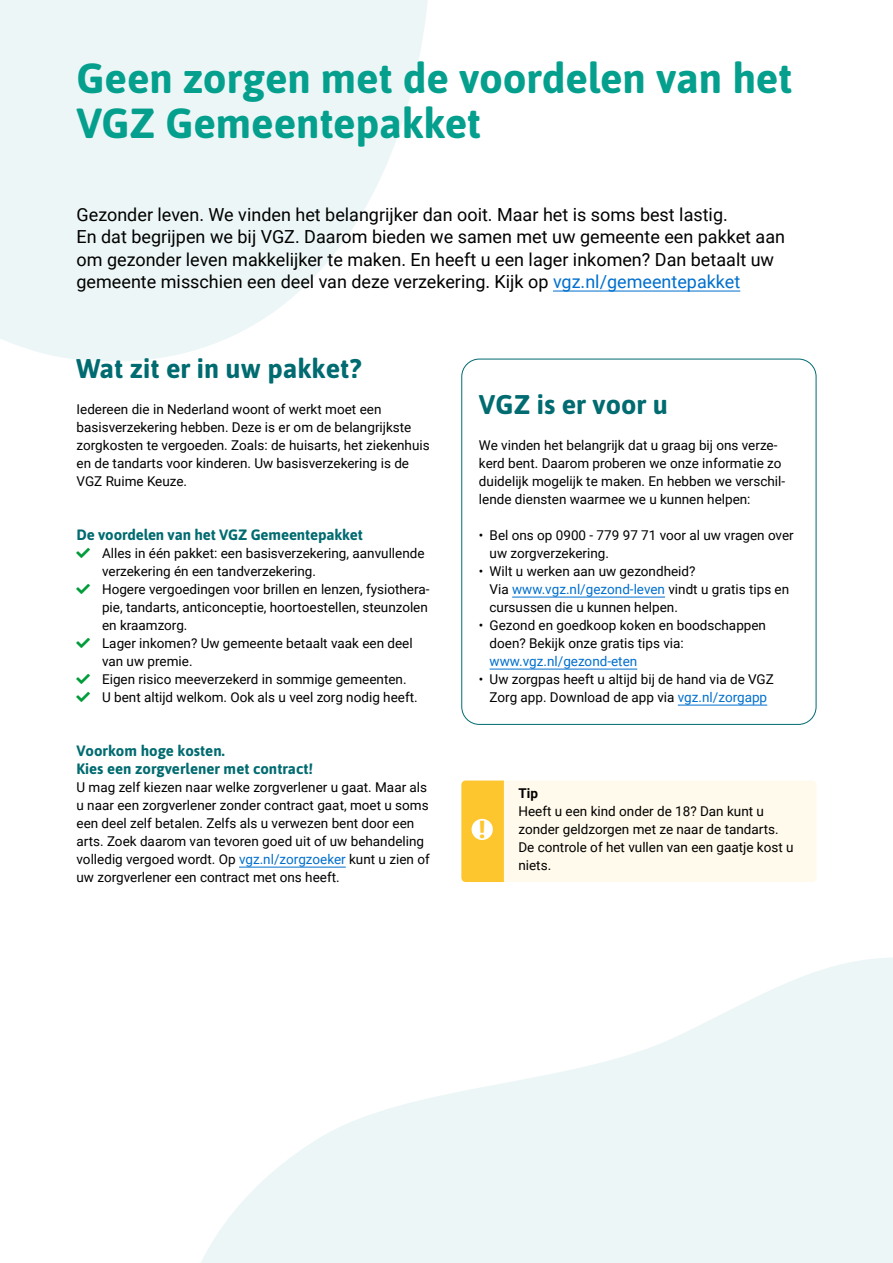
<style>
.page{position:relative;width:893px;height:1263px;background:#fff}
.page>*{position:absolute;margin:0;border:0;box-sizing:border-box;transform-origin:0 0}
.H1_VGO{font:700 42px/45px "Asap";letter-spacing:-.005em;color:#059f8e}
.H2_VGO{font:700 27px "Asap";color:#006b70}
.t1{font:900 24px "Roboto";color:#fdc62f}
.intro_VGO{font:18px/22.5px "Roboto";color:#000}
.tussenkopje_VGO{font:700 15px/18px "Asap";color:#006b70}
.plat_VGO{font:13.5px/18px "Roboto";color:#000}
.tussenkopje_VGO-2{font:13.5px/18px "Roboto";color:#000}
.plat_VGO-2{font:700 13.5px "Roboto";color:#000}
.s1{color:#006fce}
</style>
<div class="page">
<svg style="left:0;top:0;width:644px;height:434px"></svg>
<svg style="left:201px;top:958px;width:692px;height:305px;fill:#edf6f6"></svg>
<hr style="left:553px;top:291px;width:187px;height:1px;background:#006fce">
<hr style="left:239px;top:867px;width:107px;height:1px;background:#006fce">
<div style="left:462px;top:359px;width:354px;height:365px;background:#fff;border-radius:18px"></div>
<hr style="left:512px;top:597px;width:153px;height:1px;background:#006fce">
<hr style="left:490px;top:669px;width:147px;height:1px;background:#006fce">
<hr style="left:678px;top:705px;width:89px;height:1px;background:#006fce">
<div style="left:462px;top:359px;width:354px;height:366px;border:1px solid #006b70;border-radius:18px"></div>
<svg style="left:461px;top:780px;width:355px;height:102px;background:#fef4d6"></svg>
<div style="left:472px;top:819px;width:21px;height:21px;background:#fff;border-radius:50%"></div>
<h1 class="H1_VGO" style="left:77px;top:54px;width:717px">Geen zorgen met de voordelen van het<br>VGZ Gemeentepakket</h1>
<p class="intro_VGO" style="left:77px;top:202px;width:653px">Gezonder leven. We vinden het belangrijker dan ooit. Maar het is soms best lastig.</p>
<p class="intro_VGO" style="left:77px;top:225px;width:710px">En dat begrijpen we bij VGZ. Daarom bieden we samen met uw gemeente een pakket aan om gezonder leven makkelijker te maken. En heeft u een lager inkomen? Dan betaalt uw gemeente misschien een deel van deze verzekering. Kijk op <span class="s1">vgz.nl/gemeentepakket</span></p>
<h2 class="H2_VGO" style="left:77px;top:349px;width:286px">Wat zit er in uw pakket?</h2>
<h3 class="tussenkopje_VGO-2" style="left:77px;top:400px;width:355px">Iedereen die in Nederland woont of werkt moet een basisverzekering hebben. Deze is er om de belangrijkste zorgkosten te vergoeden. Zoals: de huisarts, het ziekenhuis en de tandarts voor kinderen. Uw basisverzekering is de VGZ Ruime Keuze.</h3>
<h3 class="tussenkopje_VGO" style="left:77px;top:525px;width:288px">De voordelen van het VGZ Gemeentepakket</h3>
<p class="plat_VGO" style="left:102px;top:544px;width:324px">Alles in één pakket: een basisverzekering, aanvullende verzekering én een tandverzekering.</p>
<p class="plat_VGO" style="left:102px;top:580px;width:329px;text-align:justify">Hogere vergoedingen voor brillen en lenzen, fysiothera&shy;pie, tandarts, anticonceptie, hoortoestellen, steunzolen en kraamzorg.</p>
<p class="plat_VGO" style="left:102px;top:634px;width:312px">Lager inkomen? Uw gemeente betaalt vaak een deel van uw premie.</p>
<p class="plat_VGO" style="left:102px;top:670px;width:306px">Eigen risico meeverzekerd in sommige gemeenten.</p>
<p class="plat_VGO" style="left:102px;top:688px;width:317px">U bent altijd welkom. Ook als u veel zorg nodig heeft.</p>
<h3 class="tussenkopje_VGO" style="left:77px;top:741px;width:238px">Voorkom hoge kosten.<br>Kies een zorgverlener met contract!</h3>
<p class="plat_VGO" style="left:77px;top:778px;width:355px">U mag zelf kiezen naar welke zorgverlener u gaat. Maar als u naar een zorgverlener zonder contract gaat, moet u soms een deel zelf betalen. Zelfs als u verwezen bent door een arts. Zoek daarom van tevoren goed uit of uw behandeling volledig vergoed wordt. Op <span class="s1">vgz.nl/zorgzoeker</span> kunt u zien of uw zorgverlener een contract met ons heeft.</p>
<h2 class="H2_VGO" style="left:479px;top:385px;width:190px">VGZ is er voor u</h2>
<p class="plat_VGO" style="left:479px;top:436px;width:308px">We vinden het belangrijk dat u graag bij ons verze&shy;kerd bent. Daarom proberen we onze informatie zo duidelijk mogelijk te maken. En hebben we verschil&shy;lende diensten waarmee we u kunnen helpen:</p>
<p class="plat_VGO" style="left:490px;top:526px;width:306px;text-indent:-11px">• Bel ons op 0900 - 779 97 71 voor al uw vragen over uw zorgverzekering.</p>
<p class="plat_VGO" style="left:490px;top:562px;width:301px;text-indent:-11px">• Wilt u werken aan uw gezondheid?<br>Via <span class="s1">www.vgz.nl/gezond-leven</span> vindt u gratis tips en cursussen die u kunnen helpen.</p>
<p class="plat_VGO" style="left:490px;top:616px;width:278px;text-indent:-11px">• Gezond en goedkoop koken en boodschappen doen? Bekijk onze gratis tips via: <span class="s1">www.vgz.nl/gezond-eten</span></p>
<p class="plat_VGO" style="left:479px;top:670px;width:296px;text-align:center">• Uw zorgpas heeft u altijd bij de hand via de VGZ<br>Zorg app. Download de app via <span class="s1">vgz.nl/zorgapp</span></p>
<p class="t1" style="left:479px;top:813px;width:8px">!</p>
<p class="plat_VGO-2" style="left:518px;top:783px;width:21px">Tip</p>
<p class="plat_VGO" style="left:518px;top:801px;width:277px">Heeft u een kind onder de 18? Dan kunt u zonder geldzorgen met ze naar de tandarts.<br>De controle of het vullen van een gaatje kost u niets.</p>
</div>
